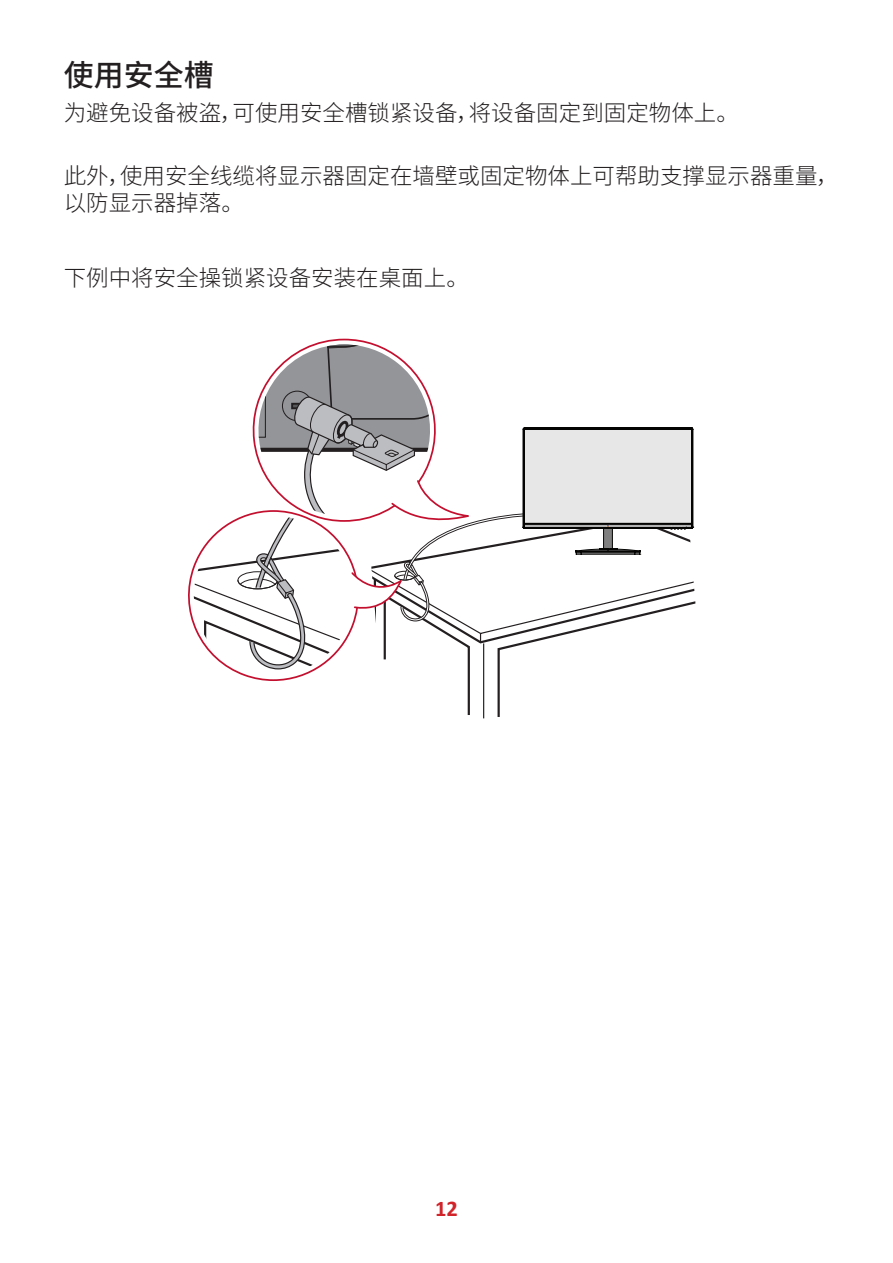
<style>
.page{position:relative;width:893px;height:1263px;background:#fff}
.page>*{position:absolute;margin:0;border:0;box-sizing:border-box;transform-origin:0 0}
.t1{font:500 30px "Noto Sans SC";color:#231f20}
.t2{font:300 22.5px/27px "Noto Sans SC";color:#231f20}
.t3{font:700 22.5px "Calibri";color:#d1232a}
</style>
<div class="page">
<svg style="left:467px;top:581px;width:229px;height:138px"></svg>
<svg style="left:188px;top:339px;width:505px;height:346px"></svg>
<h1 class="t1" style="left:64px;top:58px;width:151px">使用安全槽</h1>
<p class="t2" style="left:64px;top:100px;width:677px">为避免设备被盗，可使用安全槽锁紧设备，将设备固定到固定物体上。</p>
<p class="t2" style="left:64px;top:162px;width:776px">此外，使用安全线缆将显示器固定在墙壁或固定物体上可帮助支撑显示器重量，以防显示器掉落。</p>
<p class="t2" style="left:64px;top:265px;width:407px">下例中将安全操锁紧设备安装在桌面上。</p>
<p class="t3" style="left:435px;top:1193px;width:24px">12</p>
</div>
